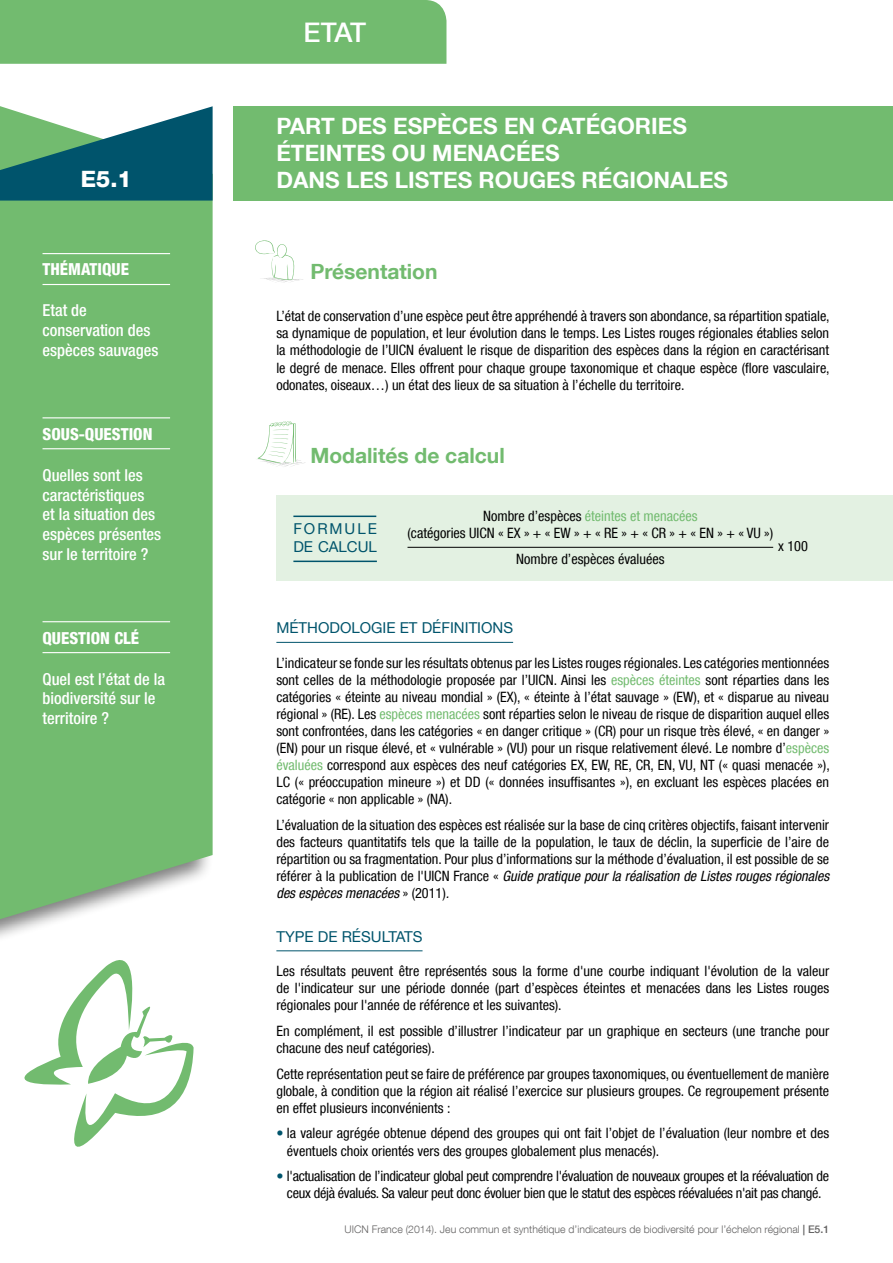
<style>
.page{position:relative;width:893px;height:1263px;background:#fff}
.page>*{position:absolute;margin:0;border:0;box-sizing:border-box;transform-origin:0 0}
.t1{font:500 27px "Helvetica Neue LT Com";color:#fff}
.t2{font:700 22.5px/27px "Helvetica Neue LT Com";color:#fff}
.t3{font:800 22.5px "Helvetica Neue LT Com";color:#fff}
.t4{font:700 21px "Helvetica Neue LT Com";color:#72bb6f}
.t5{font:500 condensed 16.5px/19.8px "Helvetica Neue LT Com";color:#fff}
.t6{font:800 condensed 16.5px "Helvetica Neue LT Com";color:#fff}
.t7{font:15px "Helvetica Neue LT Com";color:#00546c}
.t8{font:15px/18px "Helvetica Neue LT Com";letter-spacing:.065em;color:#00546c}
.t9{font:condensed 14.25px/17.1px "Helvetica Neue LT Com";color:#000;text-align:justify}
.t10{font:condensed 14.25px/17.1px "Helvetica Neue LT Com";letter-spacing:-.02em;color:#000;text-align:center}
.t11{font:300 10.5px "Helvetica Neue LT Com";color:#646363}
.s1{color:#72bb6f}
.s2{font-style:italic}
.s3{color:#00546c}
.s4{font-weight:500}
</style>
<div class="page">
<div style="left:0;top:0;width:446px;height:64px;background:#72bb6f"></div>
<div style="left:0;top:106px;width:214px;height:839px;background:#000;opacity:.5"></div>
<div style="left:0;top:201px;width:213px;height:718px;background:#72bb6f"></div>
<svg style="left:0;top:106px;width:213px;height:95px"></svg>
<svg style="left:24px;top:960px;width:170px;height:187px"></svg>
<div style="left:234px;top:106px;width:659px;height:95px;background:#72bb6f"></div>
<hr style="left:43px;top:253px;width:127px;height:1px;background:#fff">
<hr style="left:43px;top:284px;width:127px;height:1px;background:#fff">
<hr style="left:43px;top:417px;width:127px;height:1px;background:#fff">
<hr style="left:43px;top:448px;width:127px;height:1px;background:#fff">
<hr style="left:43px;top:621px;width:127px;height:1px;background:#fff">
<hr style="left:43px;top:652px;width:127px;height:1px;background:#fff">
<svg style="left:255px;top:240px;width:48px;height:43px"></svg>
<div style="left:276px;top:495px;width:617px;height:85px;background:#e3f1e2"></div>
<hr style="left:293px;top:516px;width:83px;height:1px;background:#00546c">
<hr style="left:293px;top:561px;width:84px;height:1px;background:#00546c">
<svg style="left:257px;top:421px;width:48px;height:46px"></svg>
<hr style="left:276px;top:642px;width:237px;height:1px;background:#00546c">
<hr style="left:276px;top:950px;width:147px;height:1px;background:#00546c">
<hr style="left:407px;top:547px;width:366px;height:1px;background:#000">
<h2 class="t3" style="left:81px;top:166px;width:52px">E5.1</h2>
<p class="t6" style="left:43px;top:259px;width:88px">THÉMATIQUE</p>
<p class="t5" style="left:43px;top:301px;width:117px">Etat de conservation des espèces sauvages</p>
<p class="t6" style="left:43px;top:424px;width:111px">SOUS-QUESTION</p>
<p class="t5" style="left:43px;top:465px;width:120px">Quelles sont les caractéristiques<br>et la situation des espèces présentes sur le territoire ?</p>
<p class="t6" style="left:43px;top:627px;width:98px">QUESTION CLÉ</p>
<p class="t5" style="left:43px;top:669px;width:124px">Quel est l’état de la biodiversité sur le territoire ?</p>
<h1 class="t1" style="left:303px;top:16px;width:64px">ETAT</h1>
<h2 class="t2" style="left:276px;top:112px;width:453px">PART DES ESPÈCES EN CATÉGORIES<br>ÉTEINTES OU MENACÉES<br>DANS LES LISTES ROUGES RÉGIONALES</h2>
<h3 class="t4" style="left:310px;top:258px;width:129px">Présentation</h3>
<p class="t9" style="left:276px;top:307px;width:555px">L’état de conservation d’une espèce peut être appréhendé à travers son abondance, sa répartition spatiale, sa dynamique de population, et leur évolution dans le temps. Les Listes rouges régionales établies selon la méthodologie de l’UICN évaluent le risque de disparition des espèces dans la région en caractérisant le degré de menace. Elles offrent pour chaque groupe taxonomique et chaque espèce (flore vasculaire, odonates, oiseaux…) un état des lieux de sa situation à l’échelle du territoire.</p>
<h3 class="t4" style="left:310px;top:443px;width:196px">Modalités de calcul</h3>
<p class="t8" style="left:293px;top:519px;width:85px">FORMULE<br>DE CALCUL</p>
<p class="t9" style="left:407px;top:508px;width:367px;text-align:center">Nombre d’espèces <span class="s1">éteintes et menacées<br></span>(catégories UICN « EX » + « EW » + « RE » + « CR » + « EN » + « VU »)</p>
<p class="t9" style="left:516px;top:550px;width:150px">Nombre d’espèces évaluées</p>
<p class="t9" style="left:778px;top:537px;width:31px">x 100</p>
<p class="t7" style="left:276px;top:619px;width:238px">MÉTHODOLOGIE ET DÉFINITIONS</p>
<p class="t9" style="left:276px;top:654px;width:555px">L’indicateur se fonde sur les résultats obtenus par les Listes rouges régionales. Les catégories mentionnées sont celles de la méthodologie proposée par l’UICN. Ainsi les <span class="s1">espèces éteintes</span> sont réparties dans les catégories « éteinte au niveau mondial » (EX), « éteinte à l’état sauvage » (EW), et « disparue au niveau régional » (RE). Les <span class="s1">espèces menacées</span> sont réparties selon le niveau de risque de disparition auquel elles sont confrontées, dans les catégories « en danger critique » (CR) pour un risque très élevé, « en danger » (EN) pour un risque élevé, et « vulnérable » (VU) pour un risque relativement élevé. Le nombre d’<span class="s1">espèces évaluées</span> correspond aux espèces des neuf catégories EX, EW, RE, CR, EN, VU, NT (« quasi menacée »), LC (« préoccupation mineure ») et DD (« données insuffisantes »), en excluant les espèces placées en catégorie « non applicable » (NA).</p>
<p class="t9" style="left:276px;top:816px;width:554px">L’évaluation de la situation des espèces est réalisée sur la base de cinq critères objectifs, faisant intervenir des facteurs quantitatifs tels que la taille de la population, le taux de déclin, la superficie de l’aire de répartition ou sa fragmentation. Pour plus d’informations sur la méthode d’évaluation, il est possible de se référer à la publication de l'UICN France « <span class="s2">Guide pratique pour la réalisation de Listes rouges régionales des espèces menacées</span> » (2011)<span class="s2">.</span></p>
<p class="t7" style="left:276px;top:927px;width:148px">TYPE DE RÉSULTATS</p>
<p class="t9" style="left:276px;top:962px;width:554px">Les résultats peuvent être représentés sous la forme d'une courbe indiquant l'évolution de la valeur de l'indicateur sur une période donnée (part d’espèces éteintes et menacées dans les Listes rouges régionales pour l'année de référence et les suivantes).</p>
<p class="t9" style="left:276px;top:1022px;width:554px">En complément, il est possible d’illustrer l’indicateur par un graphique en secteurs (une tranche pour chacune des neuf catégories).</p>
<p class="t9" style="left:276px;top:1065px;width:554px">Cette représentation peut se faire de préférence par groupes taxonomiques, ou éventuellement de manière globale, à condition que la région ait réalisé l’exercice sur plusieurs groupes. Ce regroupement présente en effet plusieurs inconvénients :</p>
<p class="t9" style="left:287px;top:1125px;width:544px;text-indent:-11px"><span class="s3">•</span> la valeur agrégée obtenue dépend des groupes qui ont fait l’objet de l’évaluation (leur nombre et des éventuels choix orientés vers des groupes globalement plus menacés).</p>
<p class="t10" style="left:276px;top:1167px;width:554px"><span class="s3">•</span> l'actualisation de l’indicateur global peut comprendre l'évaluation de nouveaux groupes et la réévaluation de ceux déjà évalués. Sa valeur peut donc évoluer bien que le statut des espèces réévaluées n'ait pas changé.</p>
<p class="t11" style="left:345px;top:1223px;width:486px">UICN France (2014). Jeu commun et synthétique d’indicateurs de biodiversité pour l’échelon régional <span class="s4">| E5.1</span></p>
</div>
